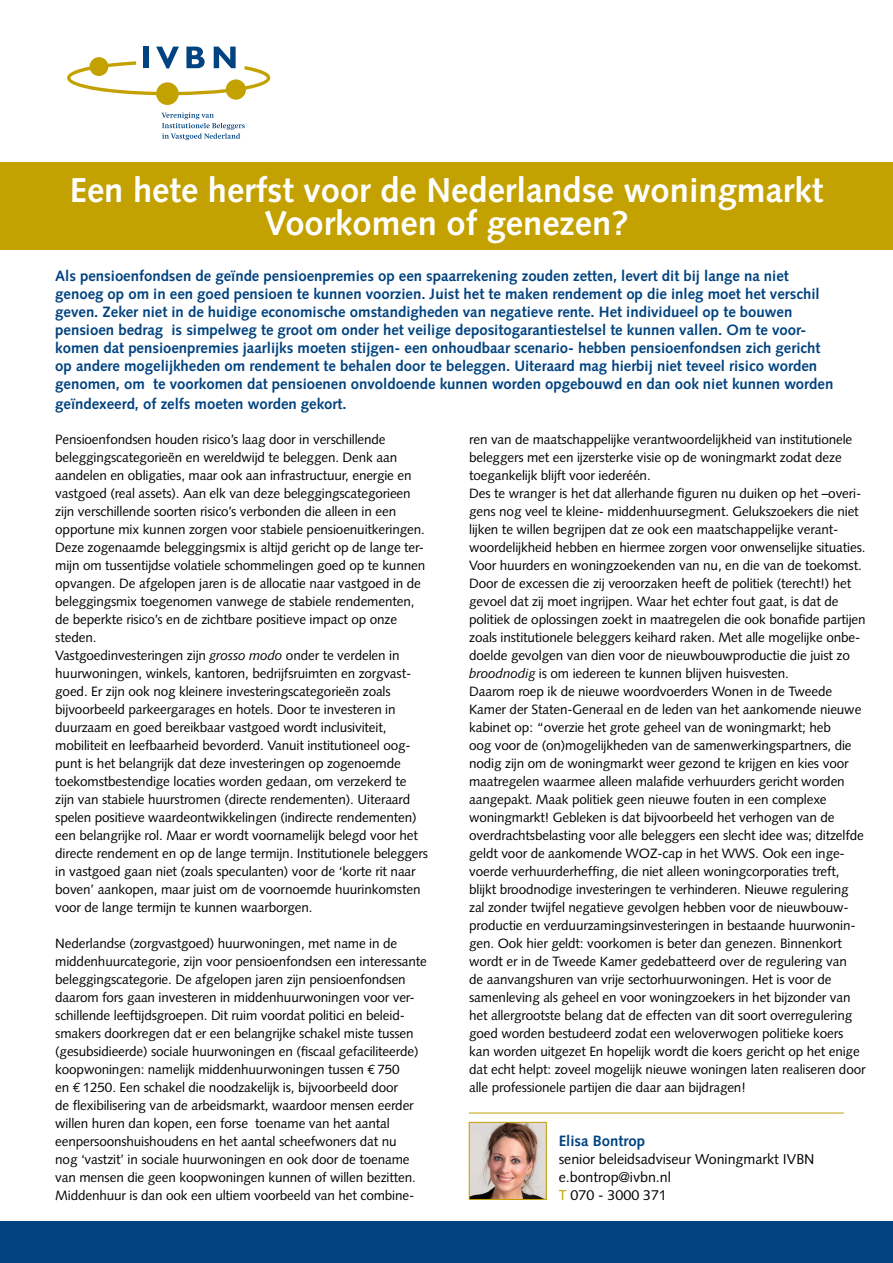
<style>
.page{position:relative;width:893px;height:1263px;background:#fff}
.page>*{position:absolute;margin:0;border:0;box-sizing:border-box;transform-origin:0 0}
.t1{font:700 34.5px/33px "Syntax";color:#fff;text-align:center}
.t2{font:700 15px/18px "Syntax";color:#004380}
.t3{font:14.25px/18px "Syntax";color:#000}
.t4{font:13.5px/18px "Syntax";letter-spacing:-.01em;color:#000}
.s1{font-style:italic}
.s2{font-family:"Euro Mono"}
.s3{color:#c3a100}
</style>
<div class="page">
<div style="left:0;top:1221px;width:893px;height:42px;background:#004380"></div>
<svg style="left:161px;top:112px;width:84px;height:28px"></svg>
<svg style="left:67px;top:47px;width:203px;height:58px"></svg>
<div style="left:0;top:163px;width:893px;height:87px;background:#c3a100"></div>
<img style="left:471px;top:1124px;width:74px;height:74px">
<div style="left:469px;top:1122px;width:78px;height:78px;border:1px solid #c3a100"></div>
<hr style="left:469px;top:1113px;width:375px;height:1px;background:#c3a100">
<h1 class="t1" style="left:70px;top:173px;width:755px">Een hete herfst voor de Nederlandse woningmarkt<br>Voorkomen of genezen?</h1>
<p class="t2" style="left:55px;top:267px;width:780px">Als pensioenfondsen de geïnde pensioenpremies op een spaarrekening zouden zetten, levert dit bij lange na niet genoeg op om in een goed pensioen te kunnen voorzien. Juist het te maken rendement op die inleg moet het verschil geven. Zeker niet in de huidige economische omstandigheden van negatieve rente. Het individueel op te bouwen pensioen bedrag is simpelweg te groot om onder het veilige depositogarantiestelsel te kunnen vallen. Om te voor&shy;komen dat pensioenpremies jaarlijks moeten stijgen- een onhoudbaar scenario- hebben pensioenfondsen zich gericht op andere mogelijkheden om rendement te behalen door te beleggen. Uiteraard mag hierbij niet teveel risico worden genomen, om te voorkomen dat pensioenen onvoldoende kunnen worden opgebouwd en dan ook niet kunnen worden</p>
<p class="t2" style="left:55px;top:395px;width:293px">geïndexeerd, of zelfs moeten worden gekort.</p>
<p class="t4" style="left:55px;top:430px;width:374px">Pensioenfondsen houden risico’s laag door in verschillende beleggingscategorieën en wereldwijd te beleggen. Denk aan aandelen en obligaties, maar ook aan infrastructuur, energie en vastgoed (real assets). Aan elk van deze beleggingscategorieen zijn verschillende soorten risico’s verbonden die alleen in een opportune mix kunnen zorgen voor stabiele pensioenuitkeringen.<br>Deze zogenaamde beleggingsmix is altijd gericht op de lange ter&shy;mijn om tussentijdse volatiele schommelingen goed op te kunnen opvangen. De afgelopen jaren is de allocatie naar vastgoed in de beleggingsmix toegenomen vanwege de stabiele rendementen, de beperkte risico’s en de zichtbare positieve impact op onze steden.<br>Vastgoedinvesteringen zijn <span class="s1">grosso modo</span> onder te verdelen in huurwoningen, winkels, kantoren, bedrijfsruimten en zorgvast&shy;goed. Er zijn ook nog kleinere investeringscategorieën zoals bijvoorbeeld parkeergarages en hotels. Door te investeren in duurzaam en goed bereikbaar vastgoed wordt inclusiviteit, mobiliteit en leefbaarheid bevorderd. Vanuit institutioneel oog&shy;punt is het belangrijk dat deze investeringen op zogenoemde toekomstbestendige locaties worden gedaan, om verzekerd te zijn van stabiele huurstromen (directe rendementen). Uiteraard spelen positieve waardeontwikkelingen (indirecte rendementen) een belangrijke rol. Maar er wordt voornamelijk belegd voor het directe rendement en op de lange termijn. Institutionele beleggers in vastgoed gaan niet (zoals speculanten) voor de ‘korte rit naar boven’ aankopen, maar juist om de voornoemde huurinkomsten voor de lange termijn te kunnen waarborgen.</p>
<p class="t4" style="left:55px;top:934px;width:373px">Nederlandse (zorgvastgoed) huurwoningen, met name in de middenhuurcategorie, zijn voor pensioenfondsen een interessante beleggingscategorie. De afgelopen jaren zijn pensioenfondsen daarom fors gaan investeren in middenhuurwoningen voor ver&shy;schillende leeftijdsgroepen. Dit ruim voordat politici en beleid&shy;smakers doorkregen dat er een belangrijke schakel miste tussen (gesubsidieerde) sociale huurwoningen en (fiscaal gefaciliteerde) koopwoningen: namelijk middenhuurwoningen tussen <span class="s2">e</span>750<br>en <span class="s2">e</span>1250. Een schakel die noodzakelijk is, bijvoorbeeld door<br>de flexibilisering van de arbeidsmarkt, waardoor mensen eerder willen huren dan kopen, een forse toename van het aantal eenpersoonshuishoudens en het aantal scheefwoners dat nu<br>nog ‘vastzit’ in sociale huurwoningen en ook door de toename van mensen die geen koopwoningen kunnen of willen bezitten.<br>Middenhuur is dan ook een ultiem voorbeeld van het combine-</p>
<p class="t4" style="left:469px;top:430px;width:398px">ren van de maatschappelijke verantwoordelijkheid van institutionele beleggers met een ijzersterke visie op de woningmarkt zodat deze toegankelijk blijft voor iederéén.<br>Des te wranger is het dat allerhande figuren nu duiken op het –overi&shy;gens nog veel te kleine- middenhuursegment. Gelukszoekers die niet lijken te willen begrijpen dat ze ook een maatschappelijke verant&shy;woordelijkheid hebben en hiermee zorgen voor onwenselijke situaties.<br>Voor huurders en woningzoekenden van nu, en die van de toekomst.<br>Door de excessen die zij veroorzaken heeft de politiek (terecht!) het gevoel dat zij moet ingrijpen. Waar het echter fout gaat, is dat de politiek de oplossingen zoekt in maatregelen die ook bonafide partijen zoals institutionele beleggers keihard raken. Met alle mogelijke onbe&shy;doelde gevolgen van dien voor de nieuwbouwproductie die juist zo <span class="s1">broodnodig</span> is om iedereen te kunnen blijven huisvesten.<br>Daarom roep ik de nieuwe woordvoerders Wonen in de Tweede Kamer der Staten-Generaal en de leden van het aankomende nieuwe kabinet op: “overzie het grote geheel van de woningmarkt; heb<br>oog voor de (on)mogelijkheden van de samenwerkingspartners, die nodig zijn om de woningmarkt weer gezond te krijgen en kies voor maatregelen waarmee alleen malafide verhuurders gericht worden aangepakt. Maak politiek geen nieuwe fouten in een complexe woningmarkt! Gebleken is dat bijvoorbeeld het verhogen van de overdrachtsbelasting voor alle beleggers een slecht idee was; ditzelfde geldt voor de aankomende WOZ-cap in het WWS. Ook een inge&shy;voerde verhuurderheffing, die niet alleen woningcorporaties treft, blijkt broodnodige investeringen te verhinderen. Nieuwe regulering zal zonder twijfel negatieve gevolgen hebben voor de nieuwbouw&shy;productie en verduurzamingsinvesteringen in bestaande huurwonin&shy;gen. Ook hier geldt: voorkomen is beter dan genezen. Binnenkort wordt er in de Tweede Kamer gedebatteerd over de regulering van<br>de aanvangshuren van vrije sectorhuurwoningen. Het is voor de samenleving als geheel en voor woningzoekers in het bijzonder van het allergrootste belang dat de effecten van dit soort overregulering goed worden bestudeerd zodat een weloverwogen politieke koers kan worden uitgezet En hopelijk wordt die koers gericht op het enige dat echt helpt: zoveel mogelijk nieuwe woningen laten realiseren door alle professionele partijen die daar aan bijdragen!</p>
<p class="t2" style="left:559px;top:1131px;width:88px">Elisa Bontrop</p>
<p class="t3" style="left:559px;top:1150px;width:257px">senior beleidsadviseur Woningmarkt IVBN e.bontrop@ivbn.nl<br><span class="s3">T</span> 070 - 3000 371</p>
</div>
